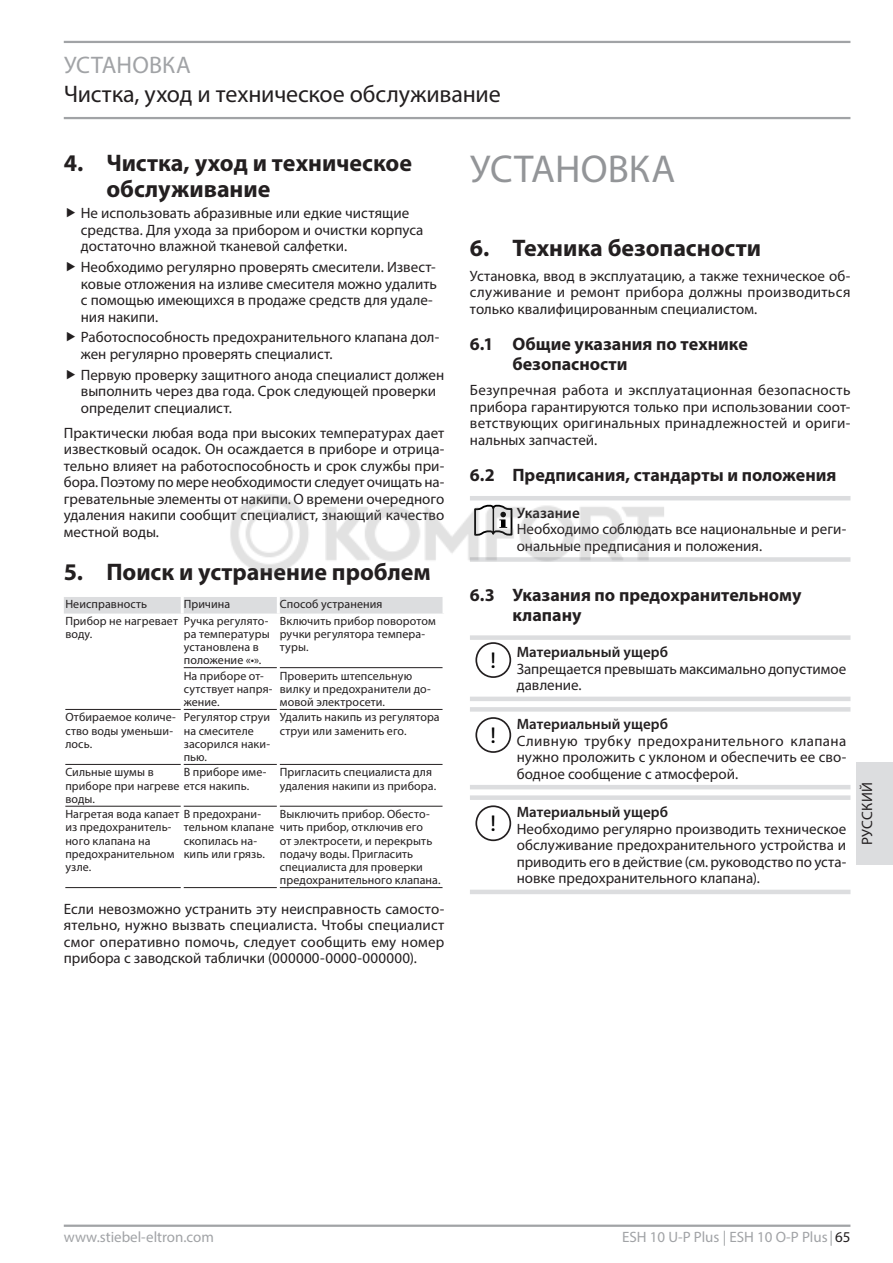
<style>
.page{position:relative;width:893px;height:1263px;background:#fff}
.page>*{position:absolute;margin:0;border:0;box-sizing:border-box;transform-origin:0 0}
.t1{font:39px "Myriad Pro";letter-spacing:.005em;color:#939598}
.t2{font:700 24px/26.4px "Myriad Pro";color:#231f20}
.t3{font:24px "Myriad Pro";letter-spacing:-.01em;color:#231f20}
.t4{font:24px "Myriad Pro";color:#a1a3a6}
.t5{font:23.25px "STE Info Text";color:#000}
.t6{font:700 18px/19.8px "Myriad Pro";color:#231f20}
.t7{font:15px/16.5px "Myriad Pro";color:#231f20}
.t8{font:15px "Myriad Pro";color:#a1a3a6}
.t9{font:600 15px "Myriad Pro";letter-spacing:.005em;color:#231f20}
.t10{font:15px "Myriad Pro";letter-spacing:.02em;color:#231f20}
.t11{font:12px/13.2px "Myriad Pro";letter-spacing:.01em;color:#231f20}
.s1{font-family:"STE Info Text";font-size:23.25px;color:#000}
.s2{font-weight:600}
.s3{color:#231f20}
</style>
<div class="page">
<hr style="left:64px;top:41px;width:786px;height:2px;background:#a1a3a6">
<hr style="left:64px;top:117px;width:786px;height:2px;background:#a1a3a6">
<hr style="left:64px;top:1224px;width:786px;height:3px;background:#a1a3a6">
<div style="left:857px;top:762px;width:36px;height:102px;background:#dcdddf"></div>
<div style="left:64px;top:597px;width:379px;height:16px;background:#dcdddf"></div>
<hr style="left:181px;top:597px;width:3px;height:16px;background:#fff">
<hr style="left:277px;top:597px;width:3px;height:16px;background:#fff">
<hr style="left:184px;top:667px;width:93px;height:1px;background:#231f20">
<hr style="left:280px;top:667px;width:163px;height:1px;background:#231f20">
<hr style="left:65px;top:709px;width:116px;height:1px;background:#231f20">
<hr style="left:184px;top:709px;width:93px;height:1px;background:#231f20">
<hr style="left:280px;top:709px;width:163px;height:1px;background:#231f20">
<hr style="left:65px;top:764px;width:116px;height:1px;background:#231f20">
<hr style="left:184px;top:764px;width:93px;height:1px;background:#231f20">
<hr style="left:280px;top:764px;width:163px;height:1px;background:#231f20">
<hr style="left:65px;top:806px;width:116px;height:1px;background:#231f20">
<hr style="left:184px;top:806px;width:93px;height:1px;background:#231f20">
<hr style="left:280px;top:806px;width:163px;height:1px;background:#231f20">
<hr style="left:65px;top:887px;width:116px;height:1px;background:#231f20">
<hr style="left:184px;top:887px;width:93px;height:1px;background:#231f20">
<hr style="left:280px;top:887px;width:163px;height:1px;background:#231f20">
<hr style="left:470px;top:496px;width:380px;height:4px;background:#dcdddf">
<div style="left:470px;top:557px;width:380px;height:5px;background:#dcdddf"></div>
<div style="left:470px;top:635px;width:380px;height:5px;background:#dcdddf"></div>
<hr style="left:470px;top:697px;width:380px;height:4px;background:#dcdddf">
<div style="left:475px;top:642px;width:36px;height:36px;border:2px solid #231f20;border-radius:50%"></div>
<div style="left:470px;top:707px;width:380px;height:5px;background:#dcdddf"></div>
<hr style="left:470px;top:785px;width:380px;height:4px;background:#dcdddf">
<div style="left:475px;top:717px;width:36px;height:36px;border:2px solid #231f20;border-radius:50%"></div>
<div style="left:470px;top:795px;width:380px;height:5px;background:#dcdddf"></div>
<hr style="left:470px;top:890px;width:380px;height:4px;background:#dcdddf">
<div style="left:475px;top:805px;width:36px;height:36px;border:2px solid #231f20;border-radius:50%"></div>
<img style="left:230px;top:494px;width:440px;height:79px">
<h2 class="t4" style="left:64px;top:50px;width:15px">Установ</h2>
<h2 class="t4" style="left:162px;top:50px;width:27px">ка</h2>
<h2 class="t3" style="left:64px;top:79px;width:438px">Чистка, уход и техническое обслуживание</h2>
<h2 class="t2" style="left:106px;top:149px;width:307px;text-indent:-43px">4. Чистка, уход и техническое обслуживание</h2>
<p class="t7" style="left:81px;top:205px;width:344px">Не использовать абразивные или едкие чистящие средства. Для ухода за прибором и очистки корпуса достаточно влажной тканевой салфетки.</p>
<p class="t7" style="left:81px;top:258px;width:358px">Необходимо регулярно проверять смесители. Извест&shy;ковые отложения на изливе смесителя можно удалить с помощью имеющихся в продаже средств для удале&shy;ния накипи.</p>
<p class="t7" style="left:81px;top:329px;width:360px">Работоспособность предохранительного клапана дол&shy;жен регулярно проверять специалист.</p>
<p class="t7" style="left:81px;top:366px;width:365px">Первую проверку защитного анода специалист должен выполнить через два года. Срок следующей проверки определит специалист.</p>
<p class="t7" style="left:64px;top:424px;width:382px;text-align:justify">Практически любая вода при высоких температурах дает известковый осадок. Он осаждается в приборе и отрица&shy;тельно влияет на работоспособность и срок службы при&shy;бора. Поэтому по мере необходимости следует очищать на&shy;гревательные элементы от накипи. О времени очередного удаления накипи сообщит специалист, знающий качество местной воды.</p>
<h2 class="t2" style="left:64px;top:558px;width:368px">5. Поиск и устранение проблем</h2>
<p class="t11" style="left:65px;top:597px;width:83px">Неисправность</p>
<p class="t11" style="left:184px;top:597px;width:48px">Причина</p>
<p class="t11" style="left:280px;top:597px;width:104px">Способ устранения</p>
<p class="t11" style="left:65px;top:614px;width:114px">Прибор не нагревает воду.</p>
<p class="t11" style="left:184px;top:614px;width:87px">Ручка регулято&shy;ра температуры установлена в положение «•».</p>
<p class="t11" style="left:280px;top:614px;width:158px">Включить прибор поворотом ручки регулятора темпера&shy;туры.</p>
<p class="t11" style="left:184px;top:669px;width:90px">На приборе от&shy;сутствует напря&shy;жение.</p>
<p class="t11" style="left:280px;top:669px;width:152px">Проверить штепсельную вилку и предохранители до&shy;мовой электросети.</p>
<p class="t11" style="left:65px;top:711px;width:112px">Отбираемое количе&shy;ство воды уменьши&shy;лось.</p>
<p class="t11" style="left:184px;top:711px;width:88px">Регулятор струи на смесителе засорился наки&shy;пью.</p>
<p class="t11" style="left:280px;top:711px;width:161px">Удалить накипь из регулятора струи или заменить его.</p>
<p class="t11" style="left:65px;top:766px;width:185px">Сильные шумы в<br>приборе при нагреве ется накипь. воды.</p>
<p class="t11" style="left:184px;top:766px;width:84px">В приборе име-</p>
<p class="t11" style="left:280px;top:766px;width:158px">Пригласить специалиста для удаления накипи из прибора.</p>
<p class="t11" style="left:65px;top:807px;width:197px">Нагретая вода капает В предохрани&shy;из предохранитель-<br>ного клапана на предохранительном<br>узле.</p>
<p class="t11" style="left:280px;top:807px;width:162px">Выключить прибор. Обесто&shy;чить прибор, отключив его<br>от электросети, и перекрыть подачу воды. Пригласить специалиста для проверки предохранительного клапана.</p>
<p class="t7" style="left:64px;top:900px;width:382px;text-align:justify">Если невозможно устранить эту неисправность самосто&shy;ятельно, нужно вызвать специалиста. Чтобы специалист смог оперативно помочь, следует сообщить ему номер прибора с заводской таблички (000000-0000-000000).</p>
<p class="t11" style="left:184px;top:821px;width:92px">тельном клапане скопилась на&shy;кипь или грязь.</p>
<h1 class="t1" style="left:470px;top:145px;width:206px">УСТАНОВКА</h1>
<h2 class="t2" style="left:470px;top:233px;width:293px">6. Техника безопасности</h2>
<p class="t7" style="left:470px;top:267px;width:382px;text-align:justify">Установка, ввод в эксплуатацию, а также техническое об&shy;служивание и ремонт прибора должны производиться только квалифицированным специалистом.</p>
<p class="t6" style="left:512px;top:334px;width:237px;text-indent:-43px">6.1 Общие указания по технике безопасности</p>
<p class="t7" style="left:470px;top:382px;width:382px;text-align:justify">Безупречная работа и эксплуатационная безопасность прибора гарантируются только при использовании соот&shy;ветствующих оригинальных принадлежностей и ориги&shy;нальных запчастей.</p>
<p class="t6" style="left:470px;top:465px;width:368px">6.2 Предписания, стандарты и положения</p>
<p class="t9" style="left:517px;top:503px;width:65px">Указание</p>
<p class="t7" style="left:517px;top:521px;width:331px">Необходимо соблюдать все национальные и реги&shy;ональные предписания и положения.</p>
<p class="t6" style="left:512px;top:584px;width:291px;text-indent:-43px">6.3 Указания по предохранительному клапану</p>
<p class="t7" style="left:517px;top:644px;width:331px;text-indent:-27px"><span class="s1">!</span> <span class="s2">Материальный ущерб<br></span>Запрещается превышать максимально допустимое давление.</p>
<h3 class="t5" style="left:490px;top:722px;width:8px">!</h3>
<p class="t9" style="left:517px;top:714px;width:153px">Материальный ущерб</p>
<p class="t7" style="left:517px;top:732px;width:331px;text-align:justify">Сливную трубку предохранительного клапана нужно проложить с уклоном и обеспечить ее сво&shy;бодное сообщение с атмосферой.</p>
<h3 class="t5" style="left:490px;top:810px;width:8px">!</h3>
<p class="t9" style="left:517px;top:803px;width:153px">Материальный ущерб</p>
<p class="t7" style="left:517px;top:820px;width:331px;text-align:justify">Необходимо регулярно производить техническое обслуживание предохранительного устройства и приводить его в действие (см. руководство по уста&shy;новке предохранительного клапана).</p>
<p class="t10" style="left:858px;top:845px;width:64px;rotate:-90deg">РУССКИЙ</p>
<p class="t8" style="left:64px;top:1227px;width:152px">www.stiebel-eltron.com</p>
<p class="t8" style="left:622px;top:1227px;width:230px">ESH 10 U-P Plus | ESH 10 O-P Plus|<span class="s3">65</span></p>
</div>
